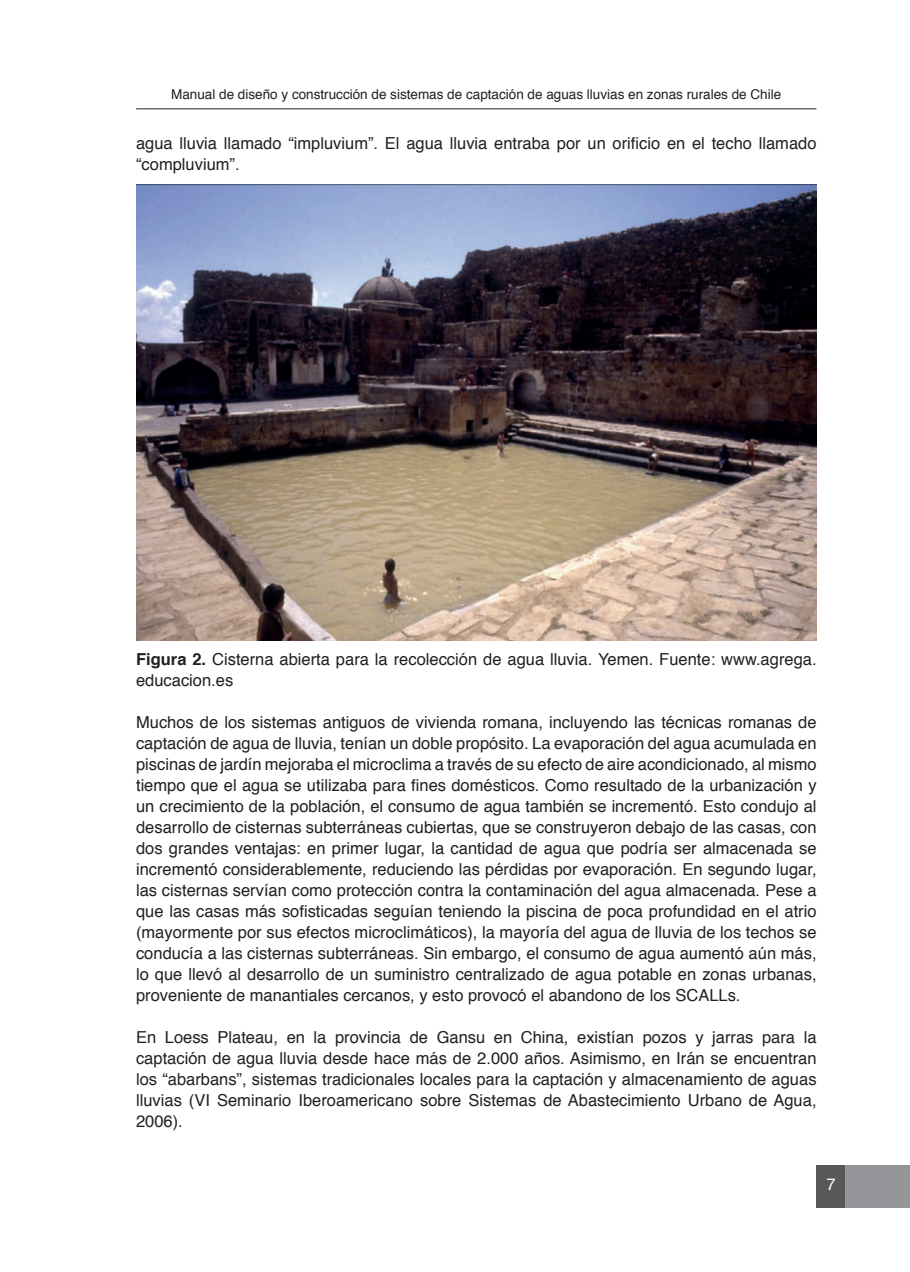
<style>
.page{position:relative;width:910px;height:1272px;background:#fff}
.page>*{position:absolute;margin:0;border:0;box-sizing:border-box;transform-origin:0 0}
.t1{font:16.5px/21px "Helvetica";color:#231f20}
.t2{font:16.5px "Helvetica";color:#fff}
.t3{font:13.5px "Helvetica";color:#231f20}
.s1{font-weight:700}
</style>
<div class="page">
<hr style="left:136px;top:108px;width:680px;height:1px;background:#231f20">
<div style="left:817px;top:1165px;width:84px;height:42px;background:#57585a"></div>
<div style="left:846px;top:1165px;width:64px;height:42px;background:#939598"></div>
<img style="left:136px;top:185px;width:680px;height:455px">
<p class="t3" style="left:171px;top:84px;width:612px">Manual de diseño y construcción de sistemas de captación de aguas lluvias en zonas rurales de Chile</p>
<p class="t1" style="left:136px;top:133px;width:682px">agua lluvia llamado “impluvium”. El agua lluvia entraba por un orificio en el techo llamado “compluvium”.</p>
<p class="t1" style="left:136px;top:649px;width:682px"><span class="s1">Figura 2.</span> Cisterna abierta para la recolección de agua lluvia. Yemen. Fuente: www.agrega. educacion.es</p>
<p class="t1" style="left:136px;top:712px;width:682px;text-align:justify">Muchos de los sistemas antiguos de vivienda romana, incluyendo las técnicas romanas de captación de agua de lluvia, tenían un doble propósito. La evaporación del agua acumulada en piscinas de jardín mejoraba el microclima a través de su efecto de aire acondicionado, al mismo tiempo que el agua se utilizaba para fines domésticos. Como resultado de la urbanización y un crecimiento de la población, el consumo de agua también se incrementó. Esto condujo al desarrollo de cisternas subterráneas cubiertas, que se construyeron debajo de las casas, con dos grandes ventajas: en primer lugar, la cantidad de agua que podría ser almacenada se incrementó considerablemente, reduciendo las pérdidas por evaporación. En segundo lugar, las cisternas servían como protección contra la contaminación del agua almacenada. Pese a que las casas más sofisticadas seguían teniendo la piscina de poca profundidad en el atrio (mayormente por sus efectos microclimáticos), la mayoría del agua de lluvia de los techos se conducía a las cisternas subterráneas. Sin embargo, el consumo de agua aumentó aún más, lo que llevó al desarrollo de un suministro centralizado de agua potable en zonas urbanas, proveniente de manantiales cercanos, y esto provocó el abandono de los SCALLs.</p>
<p class="t1" style="left:136px;top:1027px;width:682px;text-align:justify">En Loess Plateau, en la provincia de Gansu en China, existían pozos y jarras para la captación de agua lluvia desde hace más de 2.000 años. Asimismo, en Irán se encuentran los “abarbans”, sistemas tradicionales locales para la captación y almacenamiento de aguas lluvias (VI Seminario Iberoamericano sobre Sistemas de Abastecimiento Urbano de Agua, 2006).</p>
<p class="t2" style="left:827px;top:1171px;width:11px">7</p>
</div>
